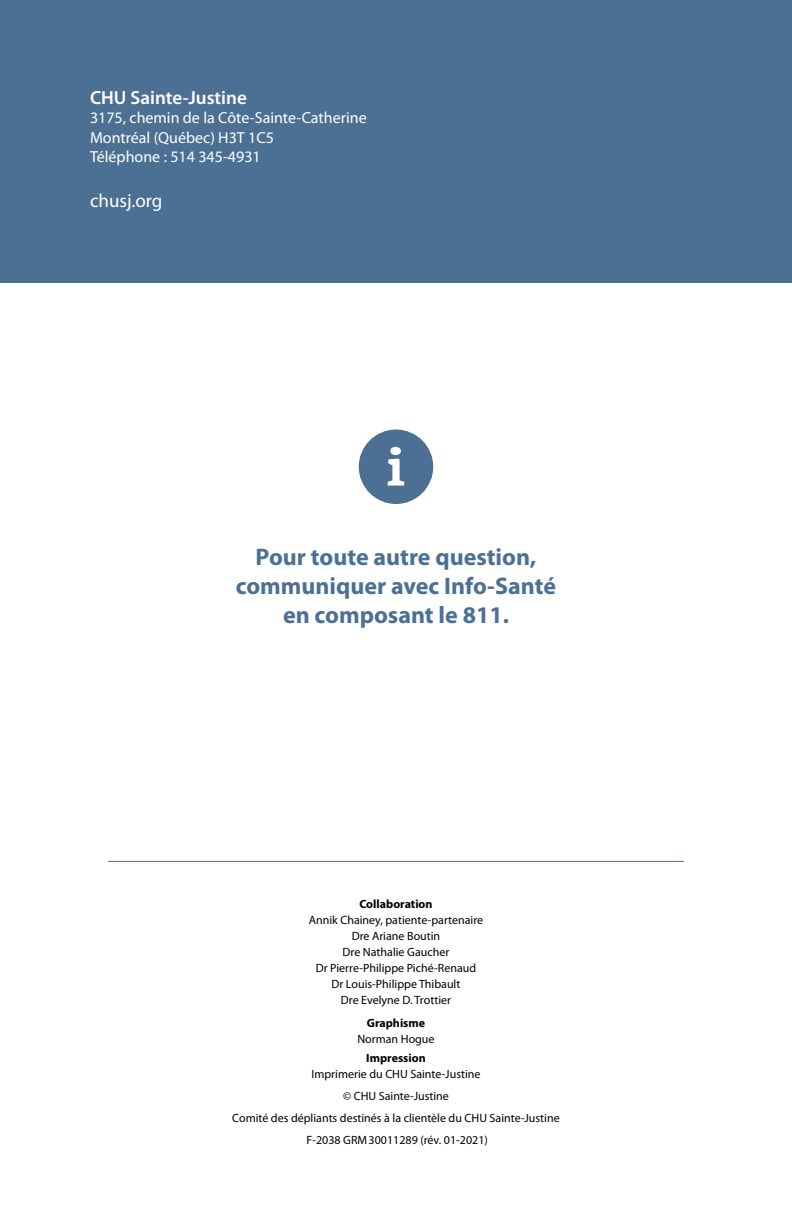
<style>
.page{position:relative;width:792px;height:1224px;background:#fff}
.page>*{position:absolute;margin:0;border:0;box-sizing:border-box;transform-origin:0 0}
.t1{font:700 61px "Neuton";color:#fff}
.t2{font:700 24px/28.8px "Myriad Pro";color:#4c7094;text-align:center}
.t3{font:600 19px "Myriad Pro";color:#fff}
.t4{font:19px "Myriad Pro";color:#fff}
.t5{font:16px/19.2px "Myriad Pro";color:#fff}
.t6{font:12px/16px "Myriad Pro";color:#000;text-align:center}
.t7{font:700 12px "Myriad Pro";color:#000}
</style>
<div class="page">
<div style="left:0;top:0;width:792px;height:283px;background:#4c7094"></div>
<div style="left:359px;top:430px;width:74px;height:74px;background:#4c7094;border-radius:50%"></div>
<hr style="left:108px;top:861px;width:576px;height:1px;background:#4c7094">
<h3 class="t3" style="left:90px;top:86px;width:158px">CHU Sainte-Justine</h3>
<h3 class="t5" style="left:90px;top:108px;width:278px">3175, chemin de la Côte-Sainte-Catherine<br>Montréal (Québec) H3T 1C5<br>Téléphone : 514 345-4931</h3>
<h3 class="t4" style="left:90px;top:189px;width:74px">chusj.org</h3>
<h1 class="t1" style="left:386px;top:433px;width:21px">i</h1>
<h2 class="t2" style="left:236px;top:542px;width:322px">Pour toute autre question, communiquer avec Info-Santé en composant le 811.</h2>
<p class="t7" style="left:359px;top:897px;width:75px">Collaboration</p>
<p class="t6" style="left:309px;top:912px;width:176px">Annik Chainey, patiente-partenaire<br>Dre Ariane Boutin<br>Dre Nathalie Gaucher<br>Dr Pierre-Philippe Piché-Renaud<br>Dr Louis-Philippe Thibault<br>Dre Evelyne D. Trottier</p>
<p class="t7" style="left:367px;top:1015px;width:60px">Graphisme</p>
<p class="t6" style="left:357px;top:1030px;width:79px">Norman Hogue</p>
<p class="t7" style="left:366px;top:1050px;width:61px">Impression</p>
<p class="t6" style="left:232px;top:1063px;width:329px;line-height:22.2px">Imprimerie du CHU Sainte-Justine<br>© CHU Sainte-Justine<br>Comité des dépliants destinés à la clientèle du CHU Sainte-Justine F-2038 GRM30011289 (rév. 01-2021)</p>
</div>
